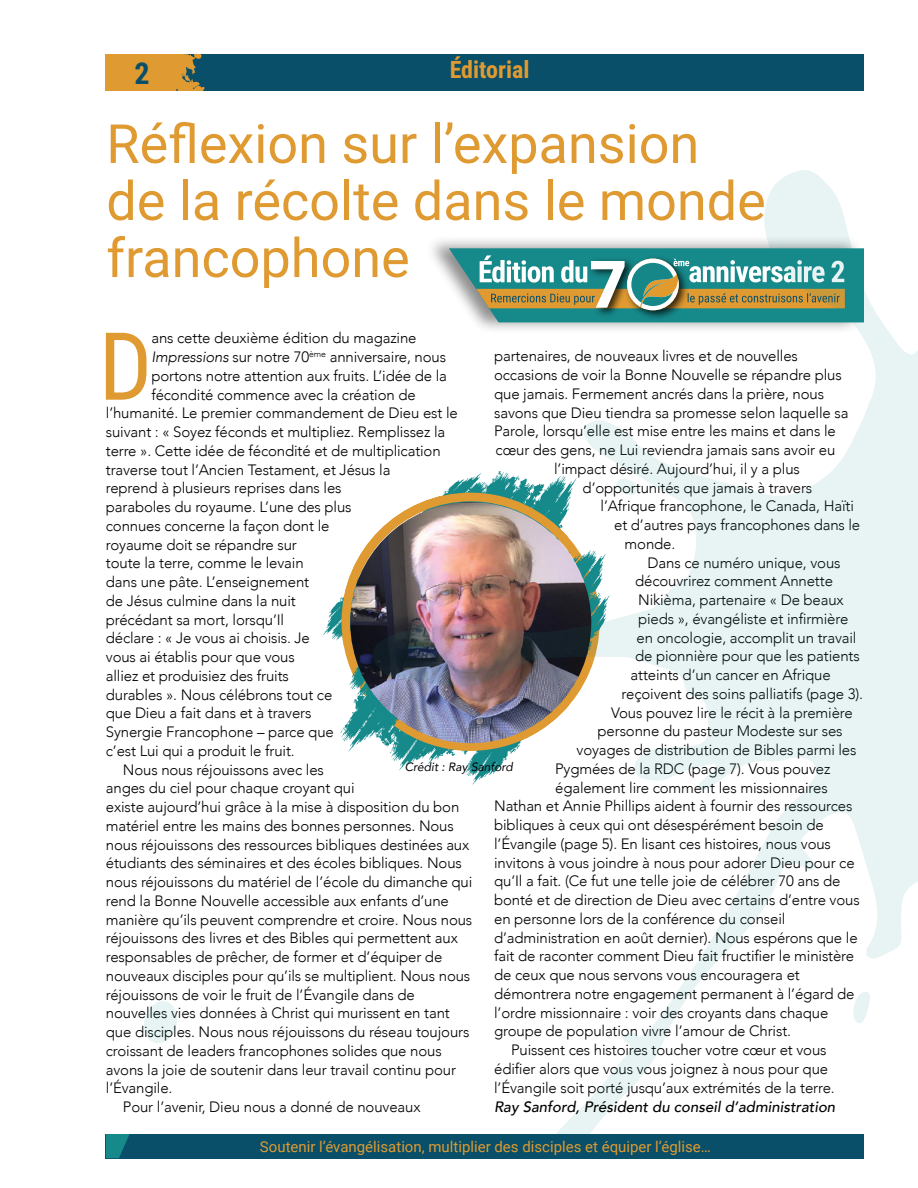
<style>
.page{position:relative;width:918px;height:1188px;background:#fff}
.page>*{position:absolute;margin:0;border:0;box-sizing:border-box;transform-origin:0 0}
.t1{font:94.05px "Roboto Condensed";color:#df9a32}
.t2{font:900 65.7px "Roboto";color:#fff}
.t3{font:54px/57px "Roboto";color:#df9a32}
.t4{font:700 30px "Roboto Condensed";color:#094f69}
.t5{font:700 24px "Roboto Condensed";color:#df9a32}
.t6{font:300 15px "Avenir";letter-spacing:-.01em;color:#000}
.t7{font:15px "Roboto";color:#df9a32}
.t8{font:italic 500 15px "Avenir";color:#000}
.t9{font:italic 12px "Avenir";color:#000}
.s1{font-style:italic}
</style>
<div class="page">
<div style="left:106px;top:54px;width:758px;height:37px;background:#094f69"></div>
<svg style="left:106px;top:54px;width:99px;height:37px;background:#c69138"></svg>
<div style="left:106px;top:1134px;width:758px;height:24px;background:#094f69"></div>
<svg style="left:106px;top:1134px;width:24px;height:24px"></svg>
<svg style="left:323px;top:596px;width:26px;height:156px"></svg>
<svg style="left:342px;top:538px;width:30px;height:213px"></svg>
<img style="left:350px;top:502px;width:241px;height:241px;border-radius:121px">
<svg style="left:372px;top:170px;width:546px;height:964px"></svg>
<svg style="left:144px;top:1001px;width:33px;height:42px"></svg>
<svg style="left:852px;top:990px;width:18px;height:35px"></svg>
<svg style="left:616px;top:476px;width:22px;height:21px"></svg>
<h3 class="t5" style="left:450px;top:52px;width:81px">Éditorial</h3>
<h3 class="t4" style="left:134px;top:52px;width:17px">2</h3>
<h3 class="t3" style="left:106px;top:113px;width:661px">Réflexion sur l’expansion de la récolte dans le monde francophone</h3>
<h2 class="t2" style="left:589px;top:238px;width:40px">7</h2>
<h1 class="t1" style="left:99px;top:300px;width:55px">D</h1>
<p class="t6" style="left:151px;top:329px;width:267px">ans cette deuxième édition du magazine</p>
<p class="t6" style="left:494px;top:347px;width:305px">partenaires, de nouveaux livres et de nouvelles</p>
<p class="t6" style="left:494px;top:366px;width:349px">occasions de voir la Bonne Nouvelle se répandre plus</p>
<p class="t6" style="left:494px;top:385px;width:331px">que jamais. Fermement ancrés dans la prière, nous</p>
<p class="t6" style="left:494px;top:404px;width:356px">savons que Dieu tiendra sa promesse selon laquelle sa</p>
<p class="t6" style="left:494px;top:422px;width:343px">Parole, lorsqu’elle est mise entre les mains et dans le</p>
<p class="t6" style="left:496px;top:441px;width:341px">cœur des gens, ne Lui reviendra jamais sans avoir eu</p>
<p class="t6" style="left:554px;top:460px;width:247px">l’impact désiré. Aujourd’hui, il y a plus</p>
<p class="t6" style="left:583px;top:479px;width:231px">d’opportunités que jamais à travers</p>
<p class="t6" style="left:601px;top:497px;width:255px">l’Afrique francophone, le Canada, Haïti</p>
<p class="t6" style="left:614px;top:516px;width:248px">et d’autres pays francophones dans le</p>
<p class="t6" style="left:625px;top:535px;width:52px">monde.</p>
<p class="t6" style="left:648px;top:554px;width:194px">Dans ce numéro unique, vous</p>
<p class="t6" style="left:635px;top:572px;width:199px">découvrirez comment Annette</p>
<p class="t6" style="left:638px;top:591px;width:207px">Nikièma, partenaire « De beaux</p>
<p class="t6" style="left:638px;top:610px;width:212px">pieds », évangéliste et infirmière</p>
<p class="t6" style="left:637px;top:629px;width:221px">en oncologie, accomplit un travail</p>
<p class="t6" style="left:635px;top:647px;width:226px">de pionnière pour que les patients</p>
<p class="t6" style="left:631px;top:666px;width:202px">atteints d’un cancer en Afrique</p>
<p class="t6" style="left:622px;top:685px;width:243px">reçoivent des soins palliatifs (page 3).</p>
<p class="t6" style="left:611px;top:704px;width:243px">Vous pouvez lire le récit à la première</p>
<p class="t6" style="left:598px;top:722px;width:247px">personne du pasteur Modeste sur ses</p>
<p class="t6" style="left:577px;top:741px;width:281px">voyages de distribution de Bibles parmi les</p>
<p class="t6" style="left:555px;top:760px;width:277px">Pygmées de la RDC (page 7). Vous pouvez</p>
<p class="t6" style="left:555px;top:779px;width:274px">également lire comment les missionnaires</p>
<p class="t6" style="left:494px;top:797px;width:360px">Nathan et Annie Phillips aident à fournir des ressources</p>
<p class="t6" style="left:494px;top:816px;width:331px">bibliques à ceux qui ont désespérément besoin de</p>
<p class="t6" style="left:494px;top:835px;width:338px">l’Évangile (page 5). En lisant ces histoires, nous vous</p>
<p class="t6" style="left:494px;top:854px;width:362px">invitons à vous joindre à nous pour adorer Dieu pour ce</p>
<p class="t6" style="left:494px;top:872px;width:348px">qu’Il a fait. (Ce fut une telle joie de célébrer 70 ans de</p>
<p class="t6" style="left:494px;top:891px;width:367px">bonté et de direction de Dieu avec certains d’entre vous</p>
<p class="t6" style="left:494px;top:910px;width:293px">en personne lors de la conférence du conseil</p>
<p class="t6" style="left:494px;top:929px;width:365px">d’administration en août dernier). Nous espérons que le</p>
<p class="t6" style="left:494px;top:947px;width:362px">fait de raconter comment Dieu fait fructifier le ministère</p>
<p class="t6" style="left:494px;top:966px;width:307px">de ceux que nous servons vous encouragera et</p>
<p class="t6" style="left:494px;top:985px;width:362px">démontrera notre engagement permanent à l’égard de</p>
<p class="t6" style="left:494px;top:1004px;width:336px">l’ordre missionnaire : voir des croyants dans chaque</p>
<p class="t6" style="left:494px;top:1022px;width:298px">groupe de population vivre l’amour de Christ.</p>
<p class="t6" style="left:511px;top:1041px;width:317px">Puissent ces histoires toucher votre cœur et vous</p>
<p class="t6" style="left:494px;top:1060px;width:336px">édifier alors que vous vous joignez à nous pour que</p>
<p class="t6" style="left:494px;top:1079px;width:342px">l’Évangile soit porté jusqu’aux extrémités de la terre.</p>
<p class="t6" style="left:151px;top:348px;width:296px"><span class="s1">Impressions</span> sur notre 70<sup>ème</sup> anniversaire, nous</p>
<p class="t6" style="left:151px;top:367px;width:297px">portons notre attention aux fruits. L’idée de la</p>
<p class="t6" style="left:151px;top:386px;width:266px">fécondité commence avec la création de</p>
<p class="t6" style="left:106px;top:404px;width:354px">l’humanité. Le premier commandement de Dieu est le</p>
<p class="t6" style="left:106px;top:423px;width:341px">suivant : « Soyez féconds et multipliez. Remplissez la</p>
<p class="t6" style="left:106px;top:442px;width:336px">terre ». Cette idée de fécondité et de multiplication</p>
<p class="t6" style="left:106px;top:461px;width:286px">traverse tout l’Ancien Testament, et Jésus la</p>
<p class="t6" style="left:106px;top:479px;width:237px">reprend à plusieurs reprises dans les</p>
<p class="t6" style="left:106px;top:498px;width:247px">paraboles du royaume. L’une des plus</p>
<p class="t6" style="left:106px;top:517px;width:225px">connues concerne la façon dont le</p>
<p class="t6" style="left:106px;top:536px;width:193px">royaume doit se répandre sur</p>
<p class="t6" style="left:106px;top:554px;width:199px">toute la terre, comme le levain</p>
<p class="t6" style="left:106px;top:573px;width:205px">dans une pâte. L’enseignement</p>
<p class="t6" style="left:106px;top:592px;width:192px">de Jésus culmine dans la nuit</p>
<p class="t6" style="left:106px;top:611px;width:180px">précédant sa mort, lorsqu’Il</p>
<p class="t6" style="left:106px;top:629px;width:206px">déclare : « Je vous ai choisis. Je</p>
<p class="t6" style="left:106px;top:648px;width:190px">vous ai établis pour que vous</p>
<p class="t6" style="left:106px;top:667px;width:185px">alliez et produisiez des fruits</p>
<p class="t6" style="left:106px;top:686px;width:228px">durables ». Nous célébrons tout ce</p>
<p class="t6" style="left:106px;top:704px;width:207px">que Dieu a fait dans et à travers</p>
<p class="t6" style="left:106px;top:723px;width:229px">Synergie Francophone – parce que</p>
<p class="t6" style="left:106px;top:742px;width:190px">c’est Lui qui a produit le fruit.</p>
<p class="t6" style="left:123px;top:761px;width:203px">Nous nous réjouissons avec les</p>
<p class="t6" style="left:106px;top:779px;width:250px">anges du ciel pour chaque croyant qui</p>
<p class="t6" style="left:106px;top:798px;width:355px">existe aujourd’hui grâce à la mise à disposition du bon</p>
<p class="t6" style="left:106px;top:817px;width:349px">matériel entre les mains des bonnes personnes. Nous</p>
<p class="t6" style="left:106px;top:836px;width:365px">nous réjouissons des ressources bibliques destinées aux</p>
<p class="t6" style="left:106px;top:854px;width:358px">étudiants des séminaires et des écoles bibliques. Nous</p>
<p class="t6" style="left:106px;top:873px;width:368px">nous réjouissons du matériel de l’école du dimanche qui</p>
<p class="t6" style="left:106px;top:892px;width:345px">rend la Bonne Nouvelle accessible aux enfants d’une</p>
<p class="t6" style="left:106px;top:911px;width:368px">manière qu’ils peuvent comprendre et croire. Nous nous</p>
<p class="t6" style="left:106px;top:929px;width:354px">réjouissons des livres et des Bibles qui permettent aux</p>
<p class="t6" style="left:106px;top:948px;width:338px">responsables de prêcher, de former et d’équiper de</p>
<p class="t6" style="left:106px;top:967px;width:366px">nouveaux disciples pour qu’ils se multiplient. Nous nous</p>
<p class="t6" style="left:106px;top:986px;width:310px">réjouissons de voir le fruit de l’Évangile dans de</p>
<p class="t6" style="left:106px;top:1004px;width:346px">nouvelles vies données à Christ qui murissent en tant</p>
<p class="t6" style="left:106px;top:1023px;width:365px">que disciples. Nous nous réjouissons du réseau toujours</p>
<p class="t6" style="left:106px;top:1042px;width:337px">croissant de leaders francophones solides que nous</p>
<p class="t6" style="left:106px;top:1061px;width:352px">avons la joie de soutenir dans leur travail continu pour</p>
<p class="t6" style="left:106px;top:1079px;width:68px">l’Évangile.</p>
<p class="t6" style="left:123px;top:1098px;width:299px">Pour l’avenir, Dieu nous a donné de nouveaux</p>
<p class="t9" style="left:405px;top:760px;width:110px">Crédit : Ray Sanford</p>
<p class="t8" style="left:494px;top:1098px;width:343px">Ray Sanford, Président du conseil d’administration</p>
<p class="t7" style="left:260px;top:1136px;width:452px">Soutenir l’évangélisation, multiplier des disciples et équiper l’église…</p>
</div>
